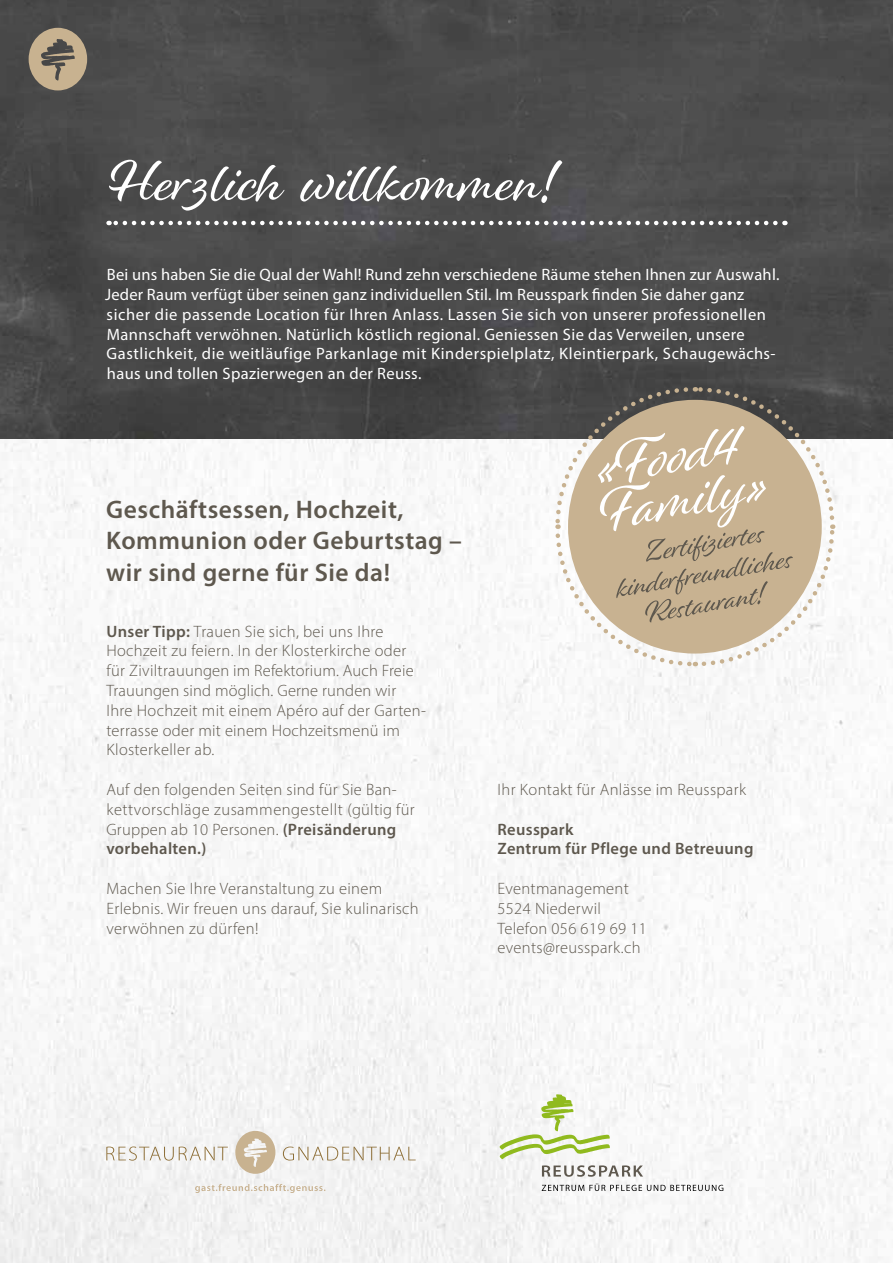
<style>
.page{position:relative;width:893px;height:1263px;background:#fff}
.page>*{position:absolute;margin:0;border:0;box-sizing:border-box;transform-origin:0 0}
.t1{font:600 25.5px/31.5px "Myriad Pro";letter-spacing:.02em;color:#5e584e}
.t2{font:300 16.5px/19.8px "Myriad Pro";letter-spacing:.02em;color:#5e584e}
.t3{font:16.5px/19.8px "Myriad Pro";letter-spacing:.025em;color:#fff}
.t4{font:600 16.5px/19.8px "Myriad Pro";letter-spacing:.02em;color:#5e584e}
.s1{font-weight:600}
</style>
<div class="page">
<img style="left:0;top:439px;width:893px;height:824px">
<img style="left:0;top:0;width:893px;height:439px">
<svg style="left:29px;top:28px;width:58px;height:62px;background:#9a8c76"></svg>
<svg style="left:109px;top:160px;width:453px;height:51px;background:#6a6a6a"></svg>
<svg style="left:500px;top:1094px;width:110px;height:65px"></svg>
<svg style="left:542px;top:1165px;width:101px;height:12px"></svg>
<svg style="left:542px;top:1183px;width:181px;height:8px"></svg>
<svg style="left:109px;top:221px;width:666px;height:4px"></svg>
<svg style="left:553px;top:385px;width:284px;height:284px"></svg>
<svg style="left:235px;top:1131px;width:40px;height:43px"></svg>
<svg style="left:283px;top:1146px;width:133px;height:14px"></svg>
<svg style="left:106px;top:1146px;width:122px;height:14px"></svg>
<svg style="left:195px;top:1184px;width:130px;height:9px"></svg>
<p class="t3" style="left:105px;top:264px;width:676px">Bei uns haben Sie die Qual der Wahl! Rund zehn verschiedene Räume stehen Ihnen zur Auswahl.<br>Jeder Raum verfügt über seinen ganz individuellen Stil. Im Reusspark finden Sie daher ganz sicher die passende Location für Ihren Anlass. Lassen Sie sich von unserer professionellen Mannschaft verwöhnen. Natürlich köstlich regional. Geniessen Sie das Verweilen, unsere Gastlichkeit, die weitläufige Parkanlage mit Kinderspielplatz, Kleintierpark, Schaugewächs&shy;haus und tollen Spazierwegen an der Reuss.</p>
<h1 class="t1" style="left:106px;top:493px;width:357px">Geschäftsessen, Hochzeit,<br>Kommunion oder Geburtstag – wir sind gerne für Sie da!</h1>
<p class="t2" style="left:106px;top:621px;width:321px"><span class="s1">Unser Tipp:</span> Trauen Sie sich, bei uns Ihre Hochzeit zu feiern. In der Klosterkirche oder für Ziviltrauungen im Refektorium. Auch Freie Trauungen sind möglich. Gerne runden wir Ihre Hochzeit mit einem Apéro auf der Garten&shy;terrasse oder mit einem Hochzeitsmenü im Klosterkeller ab.</p>
<p class="t2" style="left:106px;top:779px;width:310px">Auf den folgenden Seiten sind für Sie Ban&shy;kettvorschläge zusammengestellt (gültig für Gruppen ab 10 Personen. <span class="s1">(Preisänderung vorbehalten.)</span></p>
<p class="t2" style="left:106px;top:878px;width:314px">Machen Sie Ihre Veranstaltung zu einem<br>Erlebnis. Wir freuen uns darauf, Sie kulinarisch verwöhnen zu dürfen!</p>
<p class="t2" style="left:497px;top:779px;width:250px">Ihr Kontakt für Anlässe im Reusspark</p>
<p class="t4" style="left:497px;top:819px;width:257px">Reusspark<br>Zentrum für Pflege und Betreuung</p>
<p class="t2" style="left:497px;top:878px;width:151px">Eventmanagement<br>5524 Niederwil<br>Telefon 056 619 69 11 events@reusspark.ch</p>
</div>
